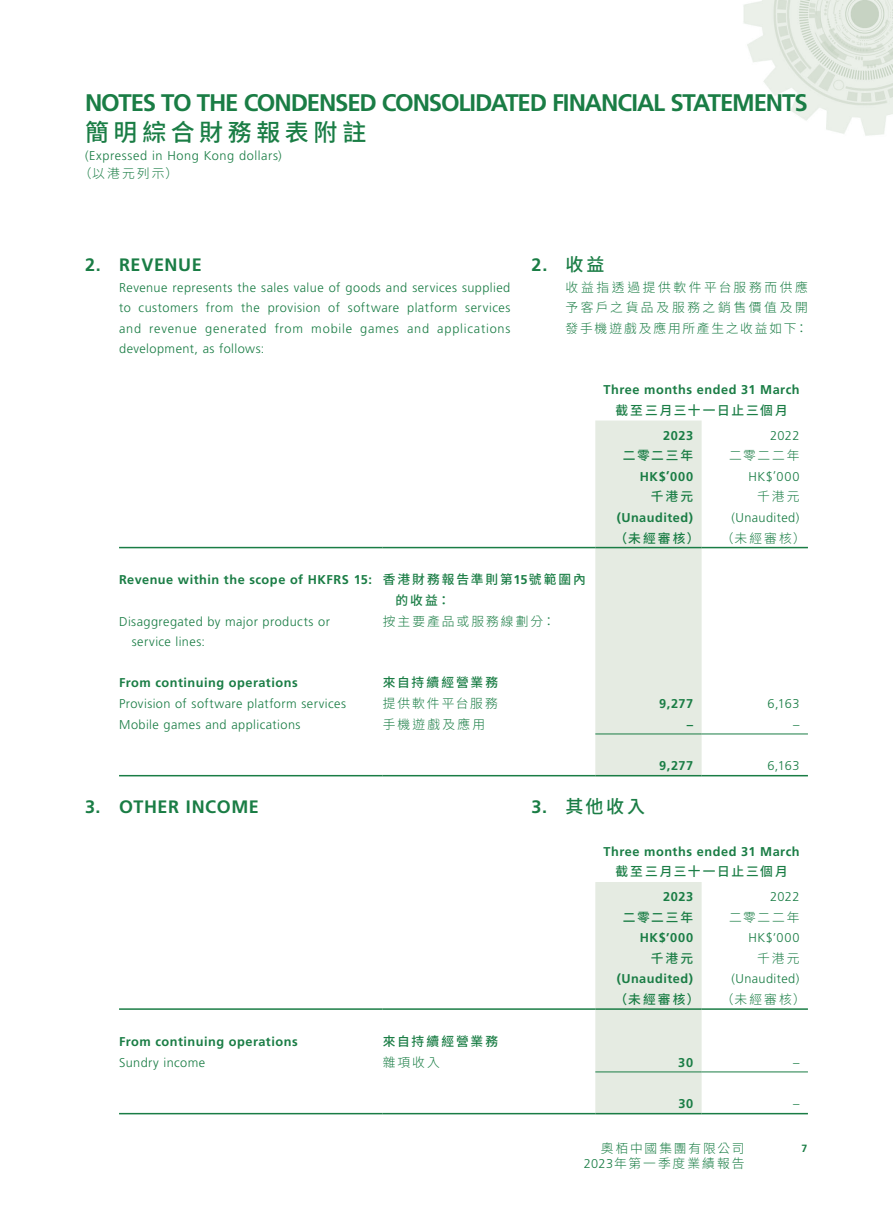
<style>
.page{position:relative;width:893px;height:1212px;background:#fff}
.page>*{position:absolute;margin:0;border:0;box-sizing:border-box;transform-origin:0 0}
.t1{font:700 24px "Frutiger LT Std";letter-spacing:-.05em;color:#1a7d45}
.t2{font:500 24px "Source Han Sans TC";letter-spacing:.19em;color:#1a7d45}
.t3{font:700 18px "Frutiger LT Std";letter-spacing:.035em;color:#1a7d45}
.t4{font:500 18px "Source Han Sans TC";color:#1a7d45}
.t5{font:300 12.75px/20.5px "Frutiger LT Std";letter-spacing:.035em;color:#1a7d45;text-align:justify}
.t6{font:700 12.75px "Frutiger LT Std";letter-spacing:.04em;color:#1a7d45}
.t7{font:300 12.75px/20.5px "Source Han Sans TC";letter-spacing:.16em;color:#1a7d45;text-align:justify}
.t8{font:500 12.75px "Source Han Sans TC";letter-spacing:.155em;color:#1a7d45}
.t9{font:300 12.75px/15px "Source Han Sans TC";letter-spacing:.14em;color:#1a7d45;text-align:right}
.t10{font:700 10.5px "Frutiger LT Std";color:#1a7d45}
.s1{font-family:"Source Han Sans TC";font-weight:500}
.s2{font-family:"Frutiger LT Std";font-weight:700}
.s3{font-family:"Frutiger LT Std"}
</style>
<div class="page">
<img style="left:119px;top:0;width:774px;height:1115px">
<div style="left:595px;top:420px;width:107px;height:355px;background:#e5ebe2"></div>
<hr style="left:119px;top:547px;width:264px;height:1px;background:#1a7d45">
<hr style="left:383px;top:547px;width:212px;height:1px;background:#1a7d45">
<hr style="left:595px;top:547px;width:107px;height:1px;background:#1a7d45">
<hr style="left:702px;top:547px;width:106px;height:1px;background:#1a7d45">
<hr style="left:595px;top:733px;width:107px;height:1px;background:#1a7d45">
<hr style="left:702px;top:733px;width:106px;height:1px;background:#1a7d45">
<hr style="left:119px;top:775px;width:264px;height:1px;background:#1a7d45">
<hr style="left:383px;top:775px;width:212px;height:1px;background:#1a7d45">
<hr style="left:595px;top:775px;width:107px;height:1px;background:#1a7d45">
<hr style="left:702px;top:775px;width:106px;height:1px;background:#1a7d45">
<div style="left:595px;top:882px;width:107px;height:231px;background:#e5ebe2"></div>
<hr style="left:119px;top:1008px;width:264px;height:2px;background:#1a7d45">
<hr style="left:383px;top:1008px;width:212px;height:2px;background:#1a7d45">
<hr style="left:595px;top:1008px;width:107px;height:2px;background:#1a7d45">
<hr style="left:702px;top:1008px;width:106px;height:2px;background:#1a7d45">
<hr style="left:595px;top:1071px;width:107px;height:1px;background:#1a7d45">
<hr style="left:702px;top:1071px;width:106px;height:1px;background:#1a7d45">
<hr style="left:119px;top:1113px;width:264px;height:1px;background:#1a7d45">
<hr style="left:383px;top:1113px;width:212px;height:1px;background:#1a7d45">
<hr style="left:595px;top:1113px;width:107px;height:1px;background:#1a7d45">
<hr style="left:702px;top:1113px;width:106px;height:1px;background:#1a7d45">
<h1 class="t1" style="left:85px;top:89px;width:724px">NOTES TO THE CONDENSED CONSOLIDATED FINANCIAL STATEMENTS</h1>
<h1 class="t2" style="left:85px;top:119px;width:283px">簡明綜合財務報表附註</h1>
<p class="t5" style="left:85px;top:146px;width:198px">(Expressed in Hong Kong dollars)</p>
<p class="t7" style="left:79px;top:164px;width:101px">（以港元列示）</p>
<h2 class="t3" style="left:85px;top:254px;width:118px">2. REVENUE</h2>
<p class="t5" style="left:119px;top:277px;width:393px">Revenue represents the sales value of goods and services supplied to customers from the provision of software platform services and revenue generated from mobile games and applications development, as follows:</p>
<h2 class="t3" style="left:531px;top:254px;width:74px">2. <span class="s1">收益</span></h2>
<p class="t7" style="left:566px;top:277px;width:244px">收益指透過提供軟件平台服務而供應予客戶之貨品及服務之銷售價值及開發手機遊戲及應用所產生之收益如下：</p>
<p class="t6" style="left:603px;top:382px;width:198px">Three months ended 31 March</p>
<p class="t8" style="left:615px;top:403px;width:174px">截至三月三十一日止三個月</p>
<p class="t6" style="left:663px;top:428px;width:31px">2023</p>
<p class="t5" style="left:770px;top:425px;width:31px">2022</p>
<p class="t8" style="left:623px;top:448px;width:72px">二零二三年</p>
<p class="t7" style="left:729px;top:445px;width:72px">二零二二年</p>
<p class="t6" style="left:640px;top:469px;width:55px">HK$’000</p>
<p class="t5" style="left:748px;top:466px;width:53px">HK$’000</p>
<p class="t8" style="left:651px;top:489px;width:44px">千港元</p>
<p class="t7" style="left:757px;top:487px;width:44px">千港元</p>
<p class="t6" style="left:617px;top:510px;width:78px">(Unaudited)</p>
<p class="t5" style="left:732px;top:507px;width:69px">(Unaudited)</p>
<p class="t8" style="left:615px;top:531px;width:86px">（未經審核）</p>
<p class="t7" style="left:721px;top:528px;width:86px">（未經審核）</p>
<p class="t6" style="left:119px;top:572px;width:468px">Revenue within the scope of HKFRS 15: <span class="s1">香港財務報告準則第</span>15<span class="s1">號範圍內</span></p>
<p class="t8" style="left:395px;top:593px;width:56px">的收益：</p>
<p class="t5" style="left:132px;top:611px;width:200px;text-indent:-13px">Disaggregated by major products or service lines:</p>
<p class="t7" style="left:383px;top:611px;width:174px">按主要產品或服務線劃分：</p>
<p class="t6" style="left:119px;top:675px;width:180px">From continuing operations</p>
<p class="t8" style="left:383px;top:675px;width:117px">來自持續經營業務</p>
<p class="t5" style="left:119px;top:693px;width:228px">Provision of software platform services</p>
<p class="t7" style="left:383px;top:693px;width:117px">提供軟件平台服務</p>
<p class="t6" style="left:659px;top:696px;width:35px">9,277</p>
<p class="t5" style="left:767px;top:693px;width:33px">6,163</p>
<p class="t5" style="left:119px;top:714px;width:183px">Mobile games and applications</p>
<p class="t7" style="left:383px;top:714px;width:104px">手機遊戲及應用</p>
<p class="t6" style="left:687px;top:717px;width:8px">–</p>
<p class="t5" style="left:793px;top:714px;width:8px">–</p>
<p class="t6" style="left:659px;top:758px;width:35px">9,277</p>
<p class="t5" style="left:767px;top:756px;width:33px">6,163</p>
<h2 class="t3" style="left:85px;top:796px;width:175px">3. OTHER INCOME</h2>
<p class="t6" style="left:603px;top:844px;width:198px">Three months ended 31 March</p>
<p class="t8" style="left:615px;top:864px;width:174px">截至三月三十一日止三個月</p>
<p class="t6" style="left:663px;top:889px;width:31px">2023</p>
<p class="t5" style="left:770px;top:886px;width:31px">2022</p>
<p class="t8" style="left:623px;top:910px;width:72px">二零二三年</p>
<p class="t7" style="left:729px;top:907px;width:72px">二零二二年</p>
<p class="t6" style="left:640px;top:930px;width:55px">HK$’000</p>
<p class="t5" style="left:748px;top:928px;width:53px">HK$’000</p>
<p class="t8" style="left:651px;top:951px;width:44px">千港元</p>
<p class="t7" style="left:757px;top:948px;width:44px">千港元</p>
<p class="t6" style="left:617px;top:971px;width:78px">(Unaudited)</p>
<p class="t5" style="left:732px;top:969px;width:69px">(Unaudited)</p>
<p class="t8" style="left:615px;top:992px;width:86px">（未經審核）</p>
<p class="t7" style="left:721px;top:989px;width:86px">（未經審核）</p>
<p class="t6" style="left:119px;top:1034px;width:180px">From continuing operations</p>
<p class="t8" style="left:383px;top:1034px;width:117px">來自持續經營業務</p>
<p class="t5" style="left:119px;top:1052px;width:88px">Sundry income</p>
<p class="t7" style="left:383px;top:1052px;width:59px">雜項收入</p>
<p class="t6" style="left:678px;top:1054px;width:16px">30</p>
<p class="t5" style="left:793px;top:1052px;width:8px">–</p>
<p class="t6" style="left:678px;top:1096px;width:16px">30</p>
<p class="t5" style="left:793px;top:1094px;width:8px">–</p>
<h2 class="t4" style="left:531px;top:796px;width:115px"><span class="s2">3.</span> 其他收入</h2>
<p class="t9" style="left:584px;top:1141px;width:162px">奧栢中國集團有限公司<br><span class="s3">2023</span>年第一季度業績報告</p>
<p class="t10" style="left:802px;top:1142px;width:7px">7</p>
</div>
